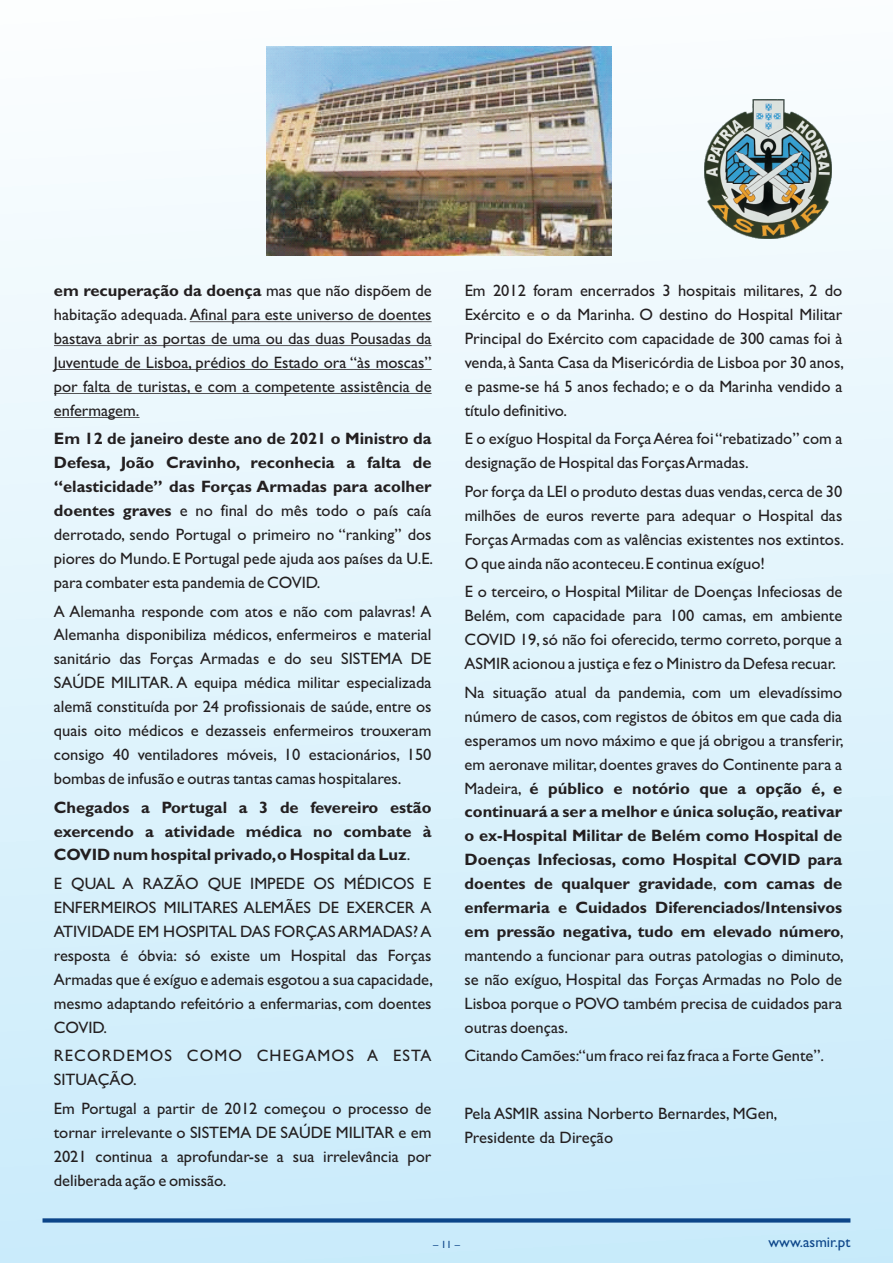
<style>
.page{position:relative;width:893px;height:1263px;background:#fff}
.page>*{position:absolute;margin:0;border:0;box-sizing:border-box;transform-origin:0 0}
.t1{font:16.5px/28.7px "Gill Sans";color:#231f20}
.t2{font:700 16.5px "Gill Sans";color:#231f20}
.t3{font:16.5px "Gill Sans";letter-spacing:.07em;color:#231f20}
.t4{font:10.5px "Gill Sans";color:#0c4589}
.s1{font-weight:400}
.s2{font-weight:700}
</style>
<div class="page">
<div style="left:0;top:0;width:893px;height:1263px;background:linear-gradient(to bottom,#fcfefe,#c8eafa)"></div>
<svg style="left:43px;top:1218px;width:807px;height:4px;background:#1c5392"></svg>
<img style="left:704px;top:99px;width:128px;height:139px">
<hr style="left:190px;top:321px;width:242px;height:1px;background:#231f20">
<hr style="left:54px;top:345px;width:378px;height:1px;background:#231f20">
<hr style="left:54px;top:369px;width:378px;height:1px;background:#231f20">
<hr style="left:54px;top:393px;width:378px;height:1px;background:#231f20">
<hr style="left:54px;top:417px;width:86px;height:1px;background:#231f20">
<img style="left:266px;top:46px;width:345px;height:210px">
<p class="t2" style="left:54px;top:285px;width:379px">em recuperação da doença <span class="s1">mas que não dispõem de</span></p>
<p class="t1" style="left:465px;top:278px;width:379px">Em 2012 foram encerrados 3 hospitais militares, 2 do</p>
<p class="t1" style="left:54px;top:302px;width:379px">habitação adequada.Afinal para este universo de doentes</p>
<p class="t1" style="left:465px;top:302px;width:379px">Exército e o da Marinha. O destino do Hospital Militar</p>
<p class="t1" style="left:54px;top:326px;width:379px">bastava abrir as portas de uma ou das duas Pousadas da</p>
<p class="t1" style="left:465px;top:326px;width:379px">Principal do Exército com capacidade de 300 camas foi à</p>
<p class="t1" style="left:54px;top:350px;width:379px">Juventude de Lisboa, prédios do Estado ora “às moscas”</p>
<p class="t1" style="left:465px;top:350px;width:381px">venda,à Santa Casa da Misericórdia de Lisboa por 30 anos,</p>
<p class="t1" style="left:54px;top:373px;width:379px">por falta de turistas, e com a competente assistência de</p>
<p class="t1" style="left:465px;top:373px;width:379px">e pasme-se há 5 anos fechado; e o da Marinha vendido a</p>
<p class="t1" style="left:54px;top:397px;width:87px">enfermagem.</p>
<p class="t1" style="left:465px;top:397px;width:104px">título definitivo.</p>
<p class="t2" style="left:54px;top:433px;width:379px">Em 12 de janeiro deste ano de 2021 o Ministro da</p>
<p class="t1" style="left:465px;top:426px;width:379px">E o exíguo Hospital da Força Aérea foi “rebatizado” com a</p>
<p class="t2" style="left:54px;top:457px;width:379px">Defesa, João Cravinho, reconhecia a falta de</p>
<p class="t1" style="left:465px;top:450px;width:286px">designação de Hospital das Forças Armadas.</p>
<p class="t2" style="left:54px;top:481px;width:379px">“elasticidade” das Forças Armadas para acolher</p>
<p class="t1" style="left:465px;top:479px;width:379px">Por força da LEI o produto destas duas vendas,cerca de 30</p>
<p class="t1" style="left:54px;top:498px;width:379px"><span class="s2">doentes graves</span> e no final do mês todo o país caía</p>
<p class="t1" style="left:465px;top:503px;width:379px">milhões de euros reverte para adequar o Hospital das</p>
<p class="t1" style="left:54px;top:522px;width:379px">derrotado, sendo Portugal o primeiro no “ranking” dos</p>
<p class="t1" style="left:465px;top:527px;width:381px">Forças Armadas com as valências existentes nos extintos.</p>
<p class="t1" style="left:54px;top:546px;width:381px">piores do Mundo. E Portugal pede ajuda aos países da U.E.</p>
<p class="t1" style="left:465px;top:550px;width:302px">O que ainda não aconteceu.E continua exíguo!</p>
<p class="t1" style="left:54px;top:570px;width:268px">para combater esta pandemia de COVID.</p>
<p class="t1" style="left:465px;top:579px;width:379px">E o terceiro, o Hospital Militar de Doenças Infeciosas de</p>
<p class="t1" style="left:54px;top:598px;width:379px">A Alemanha responde com atos e não com palavras! A</p>
<p class="t1" style="left:465px;top:603px;width:379px">Belém, com capacidade para 100 camas, em ambiente</p>
<p class="t1" style="left:54px;top:622px;width:379px">Alemanha disponibiliza médicos, enfermeiros e material</p>
<p class="t1" style="left:465px;top:627px;width:379px">COVID 19,só não foi oferecido,termo correto, porque a</p>
<p class="t1" style="left:54px;top:646px;width:379px">sanitário das Forças Armadas e do seu SISTEMA DE</p>
<p class="t1" style="left:465px;top:651px;width:373px">ASMIR acionou a justiça e fez o Ministro da Defesa recuar.</p>
<p class="t1" style="left:54px;top:670px;width:379px">SAÚDE MILITAR. A equipa médica militar especializada</p>
<p class="t1" style="left:465px;top:680px;width:379px">Na situação atual da pandemia, com um elevadíssimo</p>
<p class="t1" style="left:54px;top:694px;width:379px">alemã constituída por 24 profissionais de saúde, entre os</p>
<p class="t1" style="left:465px;top:704px;width:379px">número de casos, com registos de óbitos em que cada dia</p>
<p class="t1" style="left:54px;top:718px;width:379px">quais oito médicos e dezasseis enfermeiros trouxeram</p>
<p class="t1" style="left:465px;top:727px;width:381px">esperamos um novo máximo e que já obrigou a transferir,</p>
<p class="t1" style="left:54px;top:742px;width:379px">consigo 40 ventiladores móveis, 10 estacionários, 150</p>
<p class="t1" style="left:465px;top:751px;width:379px">em aeronave militar, doentes graves do Continente para a</p>
<p class="t1" style="left:54px;top:766px;width:349px">bombas de infusão e outras tantas camas hospitalares.</p>
<p class="t2" style="left:465px;top:782px;width:379px"><span class="s1">Madeira,</span> é público e notório que a opção é, e</p>
<p class="t2" style="left:54px;top:801px;width:379px">Chegados a Portugal a 3 de fevereiro estão</p>
<p class="t2" style="left:465px;top:806px;width:379px">continuará a ser a melhor e única solução, reativar</p>
<p class="t2" style="left:54px;top:825px;width:379px">exercendo a atividade médica no combate à</p>
<p class="t2" style="left:465px;top:830px;width:379px">o ex-Hospital Militar de Belém como Hospital de</p>
<p class="t2" style="left:54px;top:849px;width:358px">COVID num hospital privado,o Hospital da Luz<span class="s1">.</span></p>
<p class="t2" style="left:465px;top:854px;width:379px">Doenças Infeciosas, como Hospital COVID para</p>
<p class="t1" style="left:54px;top:871px;width:379px">E QUAL A RAZÃO QUE IMPEDE OS MÉDICOS E</p>
<p class="t2" style="left:465px;top:878px;width:379px">doentes de qualquer gravidade<span class="s1">,</span> com camas de</p>
<p class="t1" style="left:54px;top:895px;width:379px">ENFERMEIROS MILITARES ALEMÃES DE EXERCER A</p>
<p class="t2" style="left:465px;top:902px;width:379px">enfermaria e Cuidados Diferenciados/Intensivos</p>
<p class="t1" style="left:54px;top:919px;width:379px">ATIVIDADE EM HOSPITAL DAS FORÇAS ARMADAS? A</p>
<p class="t2" style="left:465px;top:926px;width:381px">em pressão negativa, tudo em elevado número<span class="s1">,</span></p>
<p class="t1" style="left:54px;top:943px;width:379px">resposta é óbvia: só existe um Hospital das Forças</p>
<p class="t1" style="left:465px;top:943px;width:381px">mantendo a funcionar para outras patologias o diminuto,</p>
<p class="t1" style="left:54px;top:967px;width:381px">Armadas que é exíguo e ademais esgotou a sua capacidade,</p>
<p class="t1" style="left:465px;top:967px;width:379px">se não exíguo, Hospital das Forças Armadas no Polo de</p>
<p class="t1" style="left:54px;top:991px;width:379px">mesmo adaptando refeitório a enfermarias, com doentes</p>
<p class="t1" style="left:465px;top:991px;width:379px">Lisboa porque o POVO também precisa de cuidados para</p>
<p class="t1" style="left:54px;top:1014px;width:55px">COVID.</p>
<p class="t1" style="left:465px;top:1014px;width:105px">outras doenças.</p>
<p class="t3" style="left:54px;top:1050px;width:379px">RECORDEMOS COMO CHEGAMOS A ESTA</p>
<p class="t1" style="left:465px;top:1043px;width:361px">Citando Camões:“um fraco rei faz fraca a Forte Gente”.</p>
<p class="t1" style="left:54px;top:1067px;width:379px">SITUAÇÃO.<br>Em Portugal a partir de 2012 começou o processo de</p>
<p class="t1" style="left:465px;top:1101px;width:314px">Pela ASMIR assina Norberto Bernardes, MGen,</p>
<p class="t1" style="left:54px;top:1120px;width:379px">tornar irrelevante o SISTEMA DE SAÚDE MILITAR e em</p>
<p class="t1" style="left:54px;top:1146px;width:379px;line-height:23.9px">2021 continua a aprofundar-se a sua irrelevância por deliberada ação e omissão.</p>
<p class="t1" style="left:465px;top:1124px;width:150px">Presidente da Direção</p>
<p class="t4" style="left:433px;top:1240px;width:28px">– 11 –</p>
</div>
